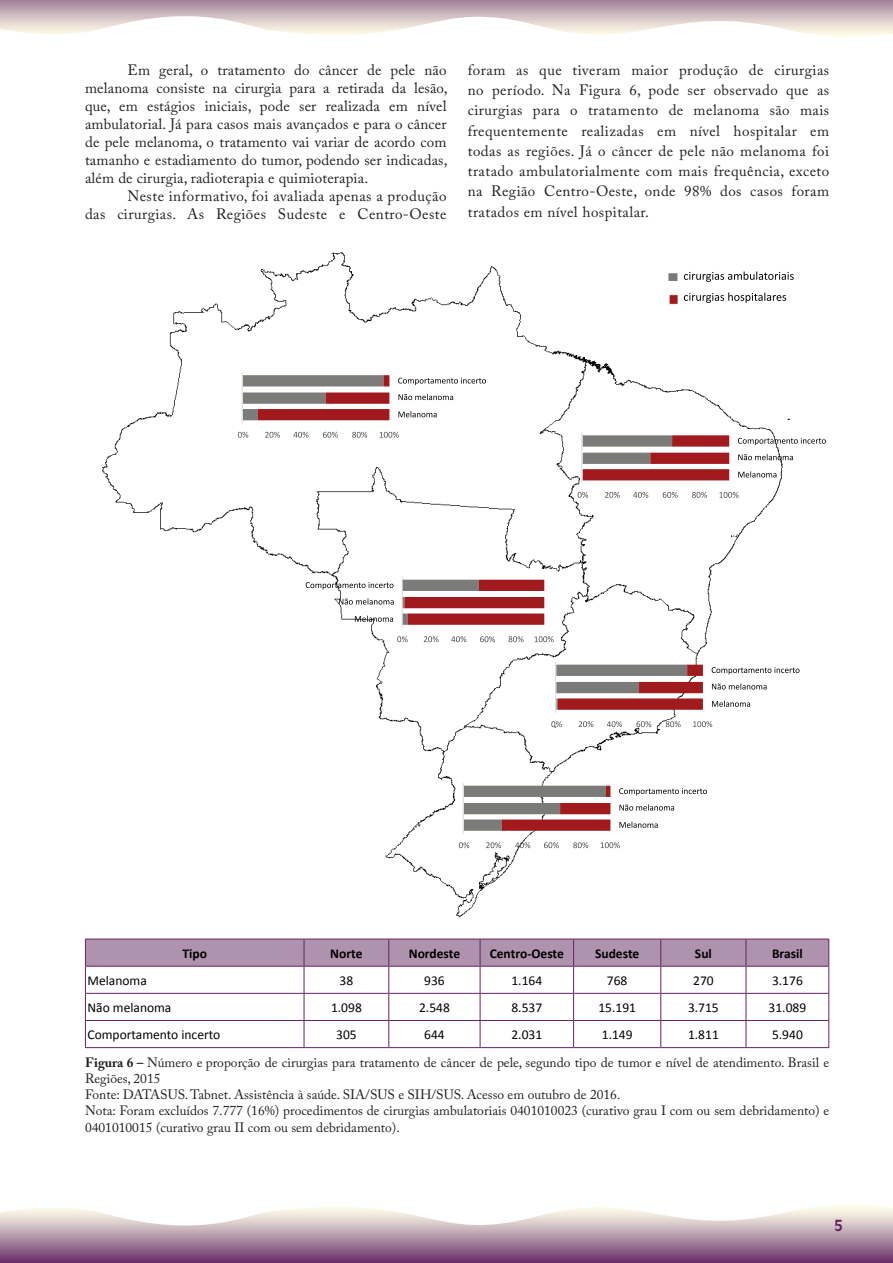
<style>
.page{position:relative;width:893px;height:1263px;background:#fff}
.page>*{position:absolute;margin:0;border:0;box-sizing:border-box;transform-origin:0 0}
.t1{font:15px/18px "Adobe Caslon Pro";letter-spacing:.03em;color:#231f20;text-align:justify}
.t2{font:700 15px "Decade S Si";color:#662265}
.t3{font:13.5px/16.2px "Adobe Caslon Pro";color:#231f20}
.t4{font:13.5px "Calibri";color:#000}
.t5{font:700 13.5px "Calibri";color:#000}
.s1{font-weight:700}
</style>
<div class="page">
<svg style="left:0;top:1205px;width:893px;height:58px"></svg>
<svg style="left:0;top:0;width:893px;height:37px"></svg>
<img style="left:102px;top:252px;width:700px;height:666px">
<svg style="left:243px;top:375px;width:146px;height:45px"></svg>
<hr style="left:242px;top:372px;width:1px;height:51px;background:#d8d8d8">
<svg style="left:238px;top:432px;width:10px;height:6px"></svg>
<svg style="left:265px;top:432px;width:15px;height:6px"></svg>
<svg style="left:293px;top:432px;width:15px;height:6px"></svg>
<svg style="left:323px;top:432px;width:15px;height:6px"></svg>
<svg style="left:352px;top:432px;width:15px;height:6px"></svg>
<svg style="left:380px;top:432px;width:19px;height:6px"></svg>
<svg style="left:398px;top:411px;width:39px;height:6px"></svg>
<svg style="left:398px;top:394px;width:55px;height:6px"></svg>
<svg style="left:398px;top:378px;width:88px;height:7px"></svg>
<svg style="left:583px;top:435px;width:146px;height:45px"></svg>
<hr style="left:581px;top:432px;width:1px;height:51px;background:#d8d8d8">
<svg style="left:578px;top:492px;width:10px;height:6px"></svg>
<svg style="left:605px;top:492px;width:15px;height:6px"></svg>
<svg style="left:633px;top:492px;width:15px;height:6px"></svg>
<svg style="left:663px;top:492px;width:15px;height:6px"></svg>
<svg style="left:692px;top:492px;width:15px;height:6px"></svg>
<svg style="left:719px;top:492px;width:20px;height:6px"></svg>
<svg style="left:738px;top:471px;width:38px;height:6px"></svg>
<svg style="left:738px;top:454px;width:55px;height:6px"></svg>
<svg style="left:738px;top:438px;width:88px;height:7px"></svg>
<svg style="left:403px;top:580px;width:141px;height:45px"></svg>
<hr style="left:402px;top:577px;width:1px;height:51px;background:#d8d8d8">
<svg style="left:397px;top:636px;width:11px;height:6px"></svg>
<svg style="left:424px;top:636px;width:15px;height:6px"></svg>
<svg style="left:451px;top:636px;width:15px;height:6px"></svg>
<svg style="left:480px;top:636px;width:15px;height:6px"></svg>
<svg style="left:509px;top:636px;width:14px;height:6px"></svg>
<svg style="left:535px;top:636px;width:19px;height:6px"></svg>
<svg style="left:355px;top:616px;width:38px;height:6px"></svg>
<svg style="left:339px;top:598px;width:55px;height:7px"></svg>
<svg style="left:306px;top:582px;width:87px;height:7px"></svg>
<svg style="left:556px;top:665px;width:147px;height:45px"></svg>
<hr style="left:555px;top:662px;width:1px;height:51px;background:#d8d8d8">
<svg style="left:551px;top:721px;width:11px;height:6px"></svg>
<svg style="left:579px;top:721px;width:14px;height:6px"></svg>
<svg style="left:607px;top:721px;width:15px;height:6px"></svg>
<svg style="left:636px;top:721px;width:15px;height:6px"></svg>
<svg style="left:666px;top:721px;width:15px;height:6px"></svg>
<svg style="left:693px;top:721px;width:19px;height:6px"></svg>
<svg style="left:712px;top:701px;width:38px;height:6px"></svg>
<svg style="left:712px;top:683px;width:55px;height:6px"></svg>
<svg style="left:712px;top:667px;width:87px;height:7px"></svg>
<svg style="left:464px;top:786px;width:146px;height:45px"></svg>
<hr style="left:463px;top:783px;width:1px;height:51px;background:#d8d8d8">
<svg style="left:459px;top:842px;width:10px;height:6px"></svg>
<svg style="left:486px;top:842px;width:15px;height:6px"></svg>
<svg style="left:515px;top:842px;width:15px;height:6px"></svg>
<svg style="left:544px;top:842px;width:15px;height:6px"></svg>
<svg style="left:573px;top:842px;width:15px;height:6px"></svg>
<svg style="left:601px;top:842px;width:19px;height:6px"></svg>
<svg style="left:619px;top:822px;width:39px;height:6px"></svg>
<svg style="left:619px;top:804px;width:55px;height:6px"></svg>
<svg style="left:619px;top:788px;width:88px;height:7px"></svg>
<img style="left:659px;top:259px;width:24px;height:34px">
<img style="left:659px;top:281px;width:22px;height:36px">
<svg style="left:684px;top:272px;width:110px;height:10px"></svg>
<svg style="left:684px;top:293px;width:102px;height:10px"></svg>
<hr style="left:85px;top:1047px;width:219px;height:1px;background:#662265">
<hr style="left:304px;top:1047px;width:85px;height:1px;background:#662265">
<hr style="left:389px;top:1047px;width:91px;height:1px;background:#662265">
<hr style="left:480px;top:1047px;width:94px;height:1px;background:#662265">
<hr style="left:574px;top:1047px;width:87px;height:1px;background:#662265">
<hr style="left:661px;top:1047px;width:85px;height:1px;background:#662265">
<hr style="left:746px;top:1047px;width:83px;height:1px;background:#662265">
<svg style="left:85px;top:939px;width:744px;height:108px"></svg>
<hr style="left:746px;top:966px;width:83px;height:1px;background:#662265">
<p class="t1" style="left:85px;top:61px;width:364px;text-indent:43px">Em geral, o tratamento do câncer de pele não melanoma consiste na cirurgia para a retirada da lesão, que, em estágios iniciais, pode ser realizada em nível ambulatorial. Já para casos mais avançados e para o câncer de pele melanoma, o tratamento vai variar de acordo com tamanho e estadiamento do tumor, podendo ser indicadas, além de cirurgia, radioterapia e quimioterapia.</p>
<p class="t1" style="left:85px;top:187px;width:363px;text-align:right">Neste informativo, foi avaliada apenas a produção<br>das cirurgias. As Regiões Sudeste e Centro-Oeste</p>
<p class="t1" style="left:468px;top:60px;width:363px;line-height:20.2px">foram as que tiveram maior produção de cirurgias no período. Na Figura 6, pode ser observado que as cirurgias para o tratamento de melanoma são mais frequentemente realizadas em nível hospitalar em todas as regiões. Já o câncer de pele não melanoma foi tratado ambulatorialmente com mais frequência, exceto na Região Centro-Oeste, onde 98% dos casos foram tratados em nível hospitalar.</p>
<p class="t5" style="left:182px;top:945px;width:26px">Tipo</p>
<p class="t5" style="left:330px;top:945px;width:34px">Norte</p>
<p class="t5" style="left:409px;top:945px;width:53px">Nordeste</p>
<p class="t5" style="left:490px;top:945px;width:76px">Centro-Oeste</p>
<p class="t5" style="left:595px;top:945px;width:46px">Sudeste</p>
<p class="t5" style="left:695px;top:945px;width:18px">Sul</p>
<p class="t5" style="left:772px;top:945px;width:32px">Brasil</p>
<p class="t4" style="left:88px;top:972px;width:61px">Melanoma</p>
<p class="t4" style="left:340px;top:972px;width:15px">38</p>
<p class="t4" style="left:424px;top:972px;width:22px">936</p>
<p class="t4" style="left:511px;top:972px;width:32px">1.164</p>
<p class="t4" style="left:607px;top:972px;width:22px">768</p>
<p class="t4" style="left:693px;top:972px;width:22px">270</p>
<p class="t4" style="left:772px;top:972px;width:32px">3.176</p>
<p class="t4" style="left:88px;top:999px;width:85px">Não melanoma</p>
<p class="t4" style="left:331px;top:999px;width:32px">1.098</p>
<p class="t4" style="left:419px;top:999px;width:32px">2.548</p>
<p class="t4" style="left:511px;top:999px;width:32px">8.537</p>
<p class="t4" style="left:598px;top:999px;width:39px">15.191</p>
<p class="t4" style="left:688px;top:999px;width:32px">3.715</p>
<p class="t4" style="left:769px;top:999px;width:39px">31.089</p>
<p class="t4" style="left:88px;top:1026px;width:134px">Comportamento incerto</p>
<p class="t4" style="left:336px;top:1026px;width:22px">305</p>
<p class="t4" style="left:424px;top:1026px;width:22px">644</p>
<p class="t4" style="left:511px;top:1026px;width:32px">2.031</p>
<p class="t4" style="left:602px;top:1026px;width:32px">1.149</p>
<p class="t4" style="left:688px;top:1026px;width:32px">1.811</p>
<p class="t4" style="left:772px;top:1026px;width:32px">5.940</p>
<p class="t3" style="left:85px;top:1054px;width:746px"><span class="s1">Figura 6 –</span> Número e proporção de cirurgias para tratamento de câncer de pele, segundo tipo de tumor e nível de atendimento. Brasil e Regiões, 2015<br>Fonte: DATASUS. Tabnet. Assistência à saúde. SIA/SUS e SIH/SUS. Acesso em outubro de 2016.<br>Nota: Foram excluídos 7.777 (16%) procedimentos de cirurgias ambulatoriais 0401010023 (curativo grau I com ou sem debridamento) e 0401010015 (curativo grau II com ou sem debridamento).</p>
<p class="t2" style="left:834px;top:1216px;width:10px">5</p>
</div>
